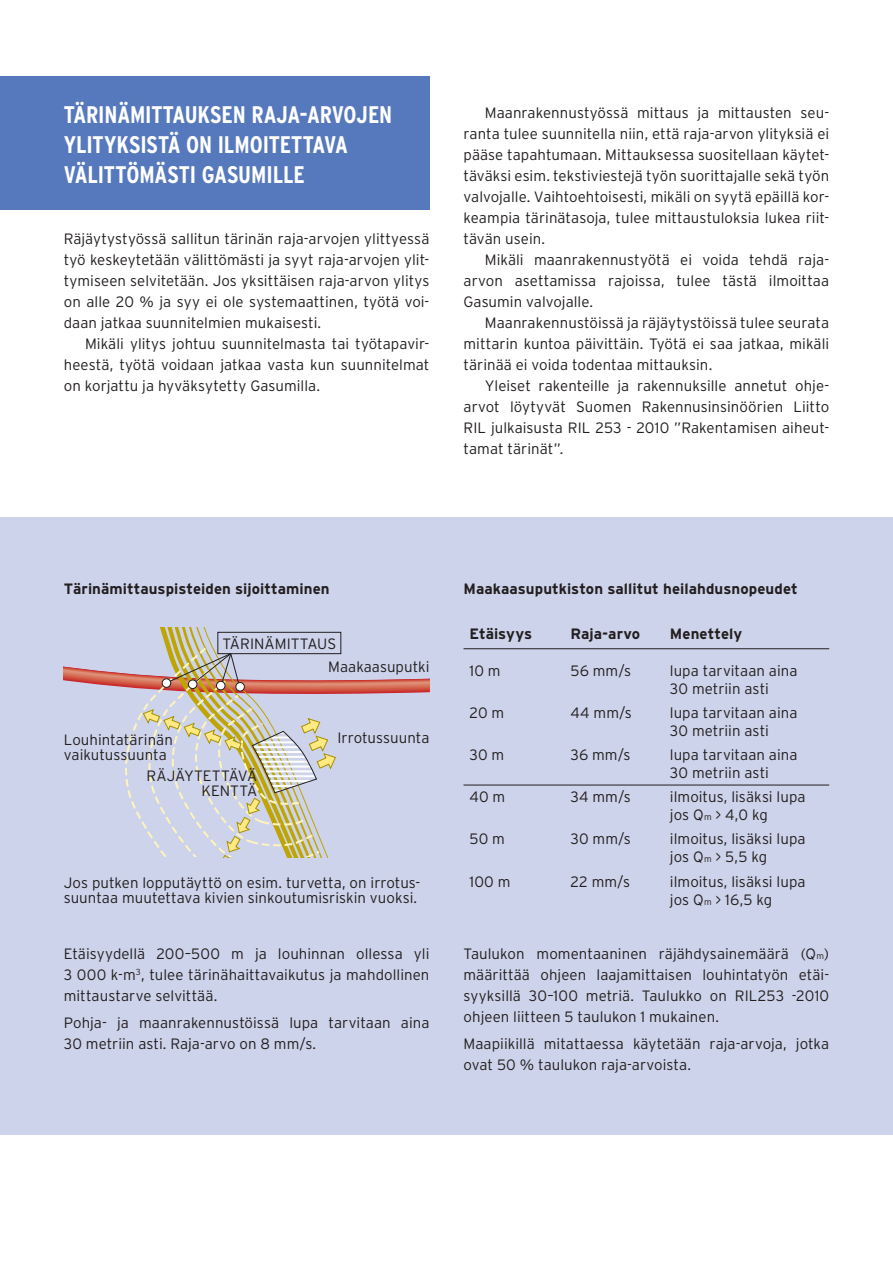
<style>
.page{position:relative;width:893px;height:1263px;background:#fff}
.page>*{position:absolute;margin:0;border:0;box-sizing:border-box;transform-origin:0 0}
.t1{font:700 condensed 24px/30px "Interstate";letter-spacing:-.005em;color:#fff}
.t2{font:300 15px/21px "Interstate";letter-spacing:.005em;color:#231f20}
.t3{font:700 15px "Interstate";letter-spacing:.005em;color:#231f20}
.s1{font-size:9px}
</style>
<div class="page">
<div style="left:0;top:517px;width:893px;height:618px;background:#cdd3ea"></div>
<svg style="left:64px;top:628px;width:365px;height:229px"></svg>
<div style="left:162px;top:679px;width:9px;height:8px;background:#fff;border-radius:50%"></div>
<div style="left:162px;top:678px;width:9px;height:10px;border:1px solid #231f20;border-radius:50%"></div>
<div style="left:188px;top:680px;width:9px;height:8px;background:#fff;border-radius:50%"></div>
<div style="left:188px;top:680px;width:9px;height:9px;border:1px solid #231f20;border-radius:50%"></div>
<div style="left:216px;top:681px;width:9px;height:9px;background:#fff;border-radius:50%"></div>
<div style="left:216px;top:681px;width:9px;height:9px;border:1px solid #231f20;border-radius:50%"></div>
<div style="left:236px;top:682px;width:8px;height:9px;background:#fff;border-radius:50%"></div>
<div style="left:235px;top:682px;width:10px;height:9px;border:1px solid #231f20;border-radius:50%"></div>
<hr style="left:463px;top:648px;width:366px;height:1px;background:#231f20">
<hr style="left:463px;top:785px;width:366px;height:1px;background:#231f20">
<div style="left:0;top:77px;width:429px;height:133px;background:#5679bd"></div>
<h1 class="t1" style="left:64px;top:99px;width:330px">TÄRINÄMITTAUKSEN RAJA-ARVOJEN<br>YLITYKSISTÄ ON ILMOITETTAVA<br>VÄLITTÖMÄSTI GASUMILLE</h1>
<p class="t2" style="left:64px;top:228px;width:367px;text-align:justify">Räjäytystyössä sallitun tärinän raja-arvojen ylittyessä työ keskeytetään välittömästi ja syyt raja-arvojen ylit&shy;tymiseen selvitetään. Jos yksittäisen raja-arvon ylitys on alle 20 % ja syy ei ole systemaattinen, työtä voi&shy;daan jatkaa suunnitelmien mukaisesti.</p>
<p class="t2" style="left:64px;top:333px;width:367px;text-align:justify;text-indent:21px">Mikäli ylitys johtuu suunnitelmasta tai työtapavir&shy;heestä, työtä voidaan jatkaa vasta kun suunnitelmat on korjattu ja hyväksytetty Gasumilla.</p>
<p class="t2" style="left:463px;top:102px;width:367px;text-align:justify;text-indent:21px">Maanrakennustyössä mittaus ja mittausten seu&shy;ranta tulee suunnitella niin, että raja-arvon ylityksiä ei pääse tapahtumaan. Mittauksessa suositellaan käytet&shy;täväksi esim. tekstiviestejä työn suorittajalle sekä työn valvojalle. Vaihtoehtoisesti, mikäli on syytä epäillä kor&shy;keampia tärinätasoja, tulee mittaustuloksia lukea riit&shy;tävän usein.</p>
<p class="t2" style="left:463px;top:249px;width:367px;text-align:justify;text-indent:21px">Mikäli maanrakennustyötä ei voida tehdä raja&shy;arvon asettamissa rajoissa, tulee tästä ilmoittaa Gasumin valvojalle.</p>
<p class="t2" style="left:463px;top:312px;width:367px;text-align:justify;text-indent:21px">Maanrakennustöissä ja räjäytystöissä tulee seurata mittarin kuntoa päivittäin. Työtä ei saa jatkaa, mikäli tärinää ei voida todentaa mittauksin.</p>
<p class="t2" style="left:463px;top:375px;width:367px;text-align:justify;text-indent:21px">Yleiset rakenteille ja rakennuksille annetut ohje&shy;arvot löytyvät Suomen Rakennusinsinöörien Liitto RIL julkaisusta RIL 253 - 2010 ”Rakentamisen aiheut&shy;tamat tärinät”.</p>
<p class="t3" style="left:64px;top:580px;width:267px">Tärinämittauspisteiden sijoittaminen</p>
<p class="t3" style="left:463px;top:580px;width:336px">Maakaasuputkiston sallitut heilahdusnopeudet</p>
<p class="t3" style="left:469px;top:625px;width:64px">Etäisyys</p>
<p class="t3" style="left:570px;top:625px;width:71px">Raja-arvo</p>
<p class="t3" style="left:670px;top:625px;width:74px">Menettely</p>
<p class="t2" style="left:469px;top:660px;width:33px">10 m</p>
<p class="t2" style="left:570px;top:660px;width:62px">56 mm/s</p>
<p class="t2" style="left:670px;top:661px;width:129px;line-height:18px">lupa tarvitaan aina<br>30 metriin asti</p>
<p class="t2" style="left:469px;top:702px;width:36px">20 m</p>
<p class="t2" style="left:570px;top:702px;width:63px">44 mm/s</p>
<p class="t2" style="left:670px;top:704px;width:129px;line-height:18px">lupa tarvitaan aina<br>30 metriin asti</p>
<p class="t2" style="left:469px;top:744px;width:36px">30 m</p>
<p class="t2" style="left:570px;top:744px;width:62px">36 mm/s</p>
<p class="t2" style="left:670px;top:746px;width:129px;line-height:18px">lupa tarvitaan aina<br>30 metriin asti</p>
<p class="t2" style="left:469px;top:786px;width:37px">40 m</p>
<p class="t2" style="left:570px;top:786px;width:62px">34 mm/s</p>
<p class="t2" style="left:670px;top:788px;width:137px;line-height:18px">ilmoitus, lisäksi lupa jos Q<span class="s1">m</span> &gt; 4,0 kg</p>
<p class="t2" style="left:469px;top:828px;width:37px">50 m</p>
<p class="t2" style="left:570px;top:828px;width:62px">30 mm/s</p>
<p class="t2" style="left:670px;top:830px;width:137px;line-height:18px">ilmoitus, lisäksi lupa jos Q<span class="s1">m</span> &gt; 5,5 kg</p>
<p class="t2" style="left:469px;top:871px;width:43px">100 m</p>
<p class="t2" style="left:570px;top:871px;width:61px">22 mm/s</p>
<p class="t2" style="left:670px;top:872px;width:137px;line-height:18px">ilmoitus, lisäksi lupa jos Q<span class="s1">m</span> &gt; 16,5 kg</p>
<p class="t2" style="left:222px;top:633px;width:115px">TÄRINÄMITTAUS</p>
<p class="t2" style="left:328px;top:656px;width:103px">Maakaasuputki</p>
<p class="t2" style="left:64px;top:729px;width:111px">Louhintatärinän</p>
<p class="t2" style="left:337px;top:727px;width:94px">Irrotussuunta</p>
<p class="t2" style="left:64px;top:744px;width:105px">vaikutussuunta</p>
<p class="t2" style="left:147px;top:768px;width:112px;line-height:15px;text-align:right">RÄJÄYTETTÄVÄ<br>KENTTÄ</p>
<p class="t2" style="left:64px;top:875px;width:357px;line-height:15px">Jos putken lopputäyttö on esim. turvetta, on irrotus&shy;suuntaa muutettava kivien sinkoutumisriskin vuoksi.</p>
<p class="t2" style="left:64px;top:943px;width:367px;text-align:justify">Etäisyydellä 200–500 m ja louhinnan ollessa yli 3 000 k-m<sup>3</sup>, tulee tärinähaittavaikutus ja mahdollinen mittaustarve selvittää.</p>
<p class="t2" style="left:64px;top:1012px;width:367px">Pohja- ja maanrakennustöissä lupa tarvitaan aina<br>30 metriin asti. Raja-arvo on 8 mm/s.</p>
<p class="t2" style="left:463px;top:943px;width:367px;text-align:justify">Taulukon momentaaninen räjähdysainemäärä (Q<span class="s1">m</span>) määrittää ohjeen laajamittaisen louhintatyön etäi&shy;syyksillä 30–100 metriä. Taulukko on RIL253 -2010 ohjeen liitteen 5 taulukon 1 mukainen.</p>
<p class="t2" style="left:463px;top:1033px;width:367px">Maapiikillä mitattaessa käytetään raja-arvoja, jotka ovat 50 % taulukon raja-arvoista.</p>
</div>
